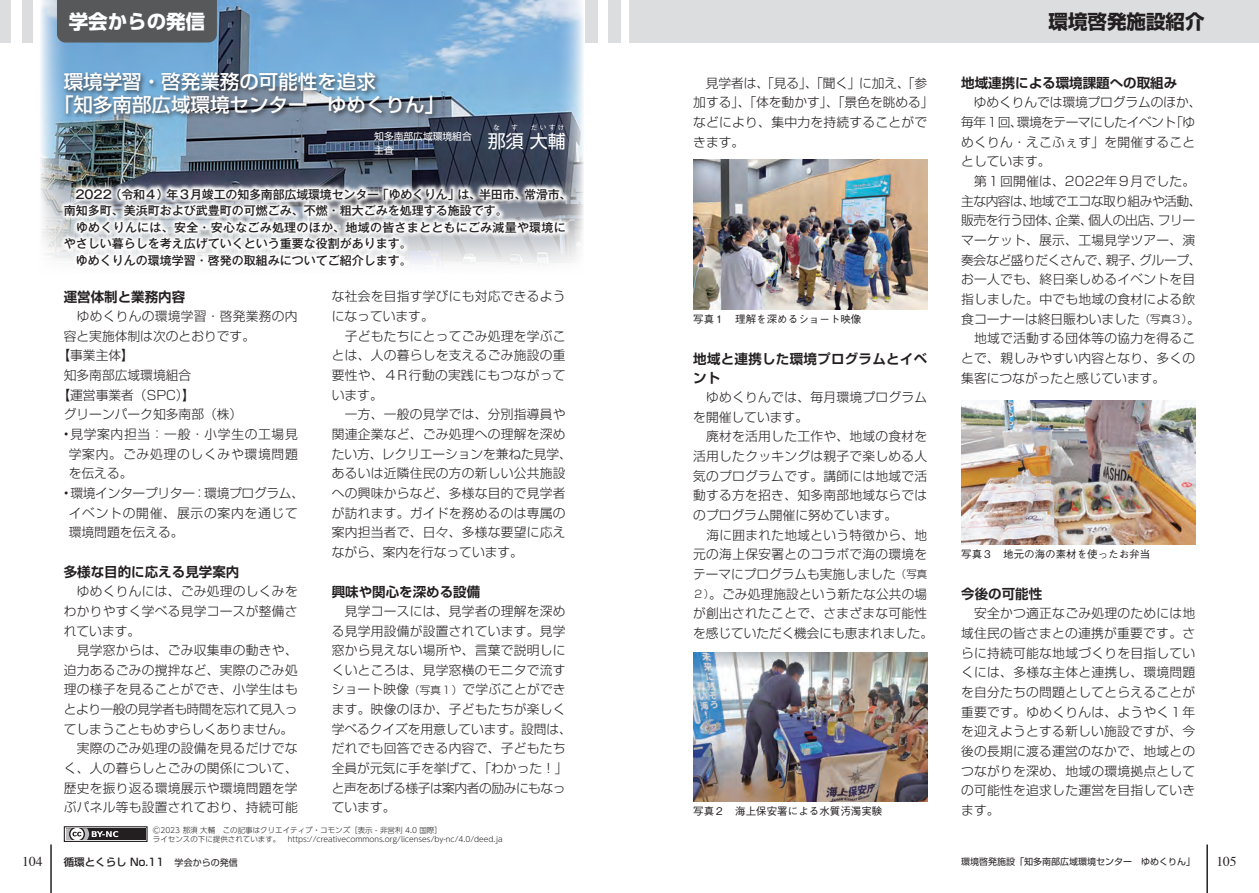
<style>
.page{position:relative;width:1259px;height:893px;background:#fff}
.page>*{position:absolute;margin:0;border:0;box-sizing:border-box;transform-origin:0 0}
.t1{font:500 19.5px/22.5px "Shin Go Pro";color:#fff}
.t2{font:700 19.5px "Shin Go Pro";color:#231f20}
.t3{font:700 19.5px "UD Shin Go Pro";color:#fff}
.t4{font:18px "Shin Go Pro";color:#fff}
.t5{font:700 13.5px "Shin Go Pro De";color:#231f20}
.t6{font:700 13.5px/19.6px "Shin Go Pro De";letter-spacing:.02em;color:#231f20}
.t7{font:13.5px "Times";color:#231f20}
.t8{font:300 12.75px/19.6px "Shin Go Pro";letter-spacing:.02em;color:#231f20}
.t9{font:300 12.75px/19.6px "Shin Go Pro";color:#231f20}
.t10{font:300 12.75px/19.6px "Shin Go Pro";letter-spacing:-.005em;color:#231f20}
.t11{font:500 12px/16.5px "Gothic MB101 Pr 5";color:#231f20}
.t12{font:500 10.5px "Gothic BBB Pro";color:#231f20}
.t13{font:500 10.5px "Shin Go Pro";color:#231f20}
.t14{font:9.75px/13.5px "Shin Go Pro";color:#fff}
.t15{font:9px "Shin Go Pro";color:#231f20}
.t16{font:300 7.5px/9px "UD Shin Go Pro";color:#231f20}
.t17{font:6.75px "Shin Go Pro";color:#fff}
.s1{font-size:10.5px}
.s2{font-weight:400;font-size:9px}
</style>
<div class="page">
<hr style="left:50px;top:844px;width:2px;height:49px;background:#231f20">
<hr style="left:1206px;top:844px;width:2px;height:49px;background:#231f20">
<div style="left:22px;top:0;width:10px;height:43px;background:#dcdddf"></div>
<div style="left:0;top:0;width:11px;height:43px;background:#dcdddf"></div>
<img style="left:40px;top:0;width:543px;height:180px">
<svg style="left:40px;top:180px;width:544px;height:81px"></svg>
<div style="left:57px;top:0;width:160px;height:43px;background:#57585a"></div>
<div style="left:629px;top:0;width:630px;height:43px;background:#dcdddf"></div>
<div style="left:608px;top:0;width:13px;height:43px;background:#dcdddf"></div>
<div style="left:585px;top:0;width:13px;height:43px;background:#dcdddf"></div>
<svg style="left:59px;top:183px;width:511px;height:82px"></svg>
<div style="left:62px;top:70px;width:377px;height:50px;background:#231f20;opacity:.75"></div>
<img style="left:693px;top:159px;width:234px;height:151px">
<img style="left:693px;top:652px;width:234px;height:149px">
<img style="left:961px;top:401px;width:234px;height:143px">
<div style="left:64px;top:827px;width:83px;height:14px;background:#231f20"></div>
<div style="left:64px;top:826px;width:84px;height:16px;border:1px solid #231f20"></div>
<svg style="left:66px;top:828px;width:52px;height:12px"></svg>
<h1 class="t3" style="left:69px;top:5px;width:138px">学会からの発信</h1>
<h1 class="t2" style="left:1048px;top:6px;width:157px">環境啓発施設紹介</h1>
<h1 class="t1" style="left:54px;top:68px;width:392px;text-indent:10px">環境学習・啓発業務の可能性を追求<br>「知多南部広域環境センター　ゆめくりん」</h1>
<p class="t14" style="left:374px;top:129px;width:99px">知多南部広域環境組合主査</p>
<p class="t17" style="left:493px;top:122px;width:8px">な</p>
<p class="t17" style="left:511px;top:122px;width:8px">す</p>
<p class="t17" style="left:531px;top:122px;width:35px">だいすけ</p>
<h2 class="t4" style="left:488px;top:126px;width:79px">那須大輔</h2>
<p class="t11" style="left:64px;top:185px;width:509px">　2022（令和４）年３月竣工の知多南部広域環境センター「ゆめくりん」は、半田市、常滑市、南知多町、美浜町および武豊町の可燃ごみ、不燃・粗大ごみを処理する施設です。<br>　ゆめくりんには、安全・安心なごみ処理のほか、地域の皆さまとともにごみ減量や環境にやさしい暮らしを考え広げていくという重要な役割があります。<br>　ゆめくりんの環境学習・啓発の取組みについてご紹介します。</p>
<p class="t5" style="left:64px;top:286px;width:123px">運営体制と業務内容</p>
<p class="t8" style="left:64px;top:305px;width:235px">　ゆめくりんの環境学習・啓発業務の内</p>
<p class="t9" style="left:64px;top:324px;width:193px">容と実施体制は次のとおりです。</p>
<p class="t8" style="left:57px;top:344px;width:78px">【事業主体】</p>
<p class="t9" style="left:64px;top:364px;width:129px">知多南部広域環境組合</p>
<p class="t9" style="left:57px;top:383px;width:139px">【運営事業者（SPC）】</p>
<p class="t9" style="left:64px;top:403px;width:180px">グリーンパーク知多南部（株）</p>
<p class="t8" style="left:69px;top:423px;width:230px;text-align:justify;text-indent:-5px">•見学案内担当：一般・小学生の工場見学案内。ごみ処理のしくみや環境問題を伝える。</p>
<p class="t9" style="left:69px;top:482px;width:237px;text-indent:-5px">•環境インタープリター：環境プログラム、イベントの開催、展示の案内を通じて環境問題を伝える。</p>
<p class="t5" style="left:64px;top:561px;width:177px">多様な目的に応える見学案内</p>
<p class="t8" style="left:64px;top:580px;width:235px">　ゆめくりんには、ごみ処理のしくみをわかりやすく学べる見学コースが整備されています。<br>　見学窓からは、ごみ収集車の動きや、迫力あるごみの撹拌など、実際のごみ処理の様子を見ることができ、小学生はもとより一般の見学者も時間を忘れて見入ってしまうこともめずらしくありません。　実際のごみ処理の設備を見るだけでなく、人の暮らしとごみの関係について、歴史を振り返る環境展示や環境問題を学ぶパネル等も設置されており、持続可能</p>
<p class="t8" style="left:332px;top:285px;width:242px">な社会を目指す学びにも対応できるようになっています。<br>　子どもたちにとってごみ処理を学ぶことは、人の暮らしを支えるごみ施設の重要性や、４R行動の実践にもつながっています。<br>　一方、一般の見学では、分別指導員や関連企業など、ごみ処理への理解を深めたい方、レクリエーションを兼ねた見学、あるいは近隣住民の方の新しい公共施設への興味からなど、多様な目的で見学者が訪れます。ガイドを務めるのは専属の案内担当者で、日々、多様な要望に応えながら、案内を行なっています。</p>
<p class="t5" style="left:332px;top:581px;width:150px">興味や関心を深める設備</p>
<p class="t8" style="left:332px;top:600px;width:242px">　見学コースには、見学者の理解を深める見学用設備が設置されています。見学窓から見えない場所や、言葉で説明しにくいところは、見学窓横のモニタで流すショート映像<span class="s1">（写真１）</span>で学ぶことができます。映像のほか、子どもたちが楽しく学べるクイズを用意しています。設問は、だれでも回答できる内容で、子どもたち全員が元気に手を挙げて、「わかった！」と声をあげる様子は案内者の励みにもなっています。</p>
<p class="t16" style="left:153px;top:825px;width:351px">Ⓒ2023 那須 大輔　この記事はクリエイティブ・コモンズ［表示 - 非営利 4.0 国際］<br>ライセンスの下に提供されています。　https://creativecommons.org/licenses/by-nc/4.0/deed.ja</p>
<p class="t10" style="left:693px;top:72px;width:242px">　見学者は、「見る」、「聞く」に加え、「参加する」、「体を動かす」、「景色を眺める」などにより、集中力を持続することができます。</p>
<p class="t12" style="left:693px;top:311px;width:170px">写真１　理解を深めるショート映像</p>
<p class="t6" style="left:693px;top:347px;width:235px">地域と連携した環境プログラムとイベント</p>
<p class="t8" style="left:693px;top:386px;width:235px">　ゆめくりんでは、毎月環境プログラムを開催しています。<br>　廃材を活用した工作や、地域の食材を活用したクッキングは親子で楽しめる人気のプログラムです。講師には地域で活動する方を招き、知多南部地域ならではのプログラム開催に努めています。</p>
<p class="t8" style="left:693px;top:523px;width:241px;text-align:center">海に囲まれた地域という特徴から、地<br>元の海上保安署とのコラボで海の環境をテーマにプログラムも実施しました<span class="s1">（写真<br>２）</span>。ごみ処理施設という新たな公共の場が創出されたことで、さまざまな可能性を感じていただく機会にも恵まれました。</p>
<p class="t12" style="left:693px;top:802px;width:191px">写真２　海上保安署による水質汚濁実験</p>
<p class="t5" style="left:961px;top:72px;width:217px">地域連携による環境課題への取組み</p>
<p class="t9" style="left:961px;top:91px;width:242px">　ゆめくりんでは環境プログラムのほか、毎年１回、環境をテーマにしたイベント「ゆめくりん・えこふぇす」を開催することとしています。<br>　第１回開催は、2022年９月でした。主な内容は、地域でエコな取り組みや活動、販売を行う団体、企業、個人の出店、フリーマーケット、展示、工場見学ツアー、演奏会など盛りだくさんで、親子、グループ、お一人でも、終日楽しめるイベントを目指しました。中でも地域の食材による飲食コーナーは終日賑わいました<span class="s1">（写真３）</span>。　地域で活動する団体等の協力を得ることで、親しみやすい内容となり、多くの集客につながったと感じています。</p>
<p class="t12" style="left:961px;top:545px;width:190px">写真３　地元の海の素材を使ったお弁当</p>
<p class="t5" style="left:961px;top:583px;width:82px">今後の可能性</p>
<p class="t8" style="left:961px;top:602px;width:235px;text-align:justify">　安全かつ適正なごみ処理のためには地域住民の皆さまとの連携が重要です。さらに持続可能な地域づくりを目指していくには、多様な主体と連携し、環境問題を自分たちの問題としてとらえることが重要です。ゆめくりんは、ようやく１年を迎えようとする新しい施設ですが、今後の長期に渡る運営のなかで、地域とのつながりを深め、地域の環境拠点としての可能性を追求した運営を目指していきます。</p>
<p class="t7" style="left:22px;top:849px;width:22px">104</p>
<p class="t13" style="left:64px;top:853px;width:175px">循環とくらし No.11 <span class="s2">学会からの発信</span></p>
<p class="t15" style="left:961px;top:854px;width:235px">環境啓発施設「知多南部広域環境センター　ゆめくりん」</p>
<p class="t7" style="left:1216px;top:849px;width:22px">105</p>
</div>
